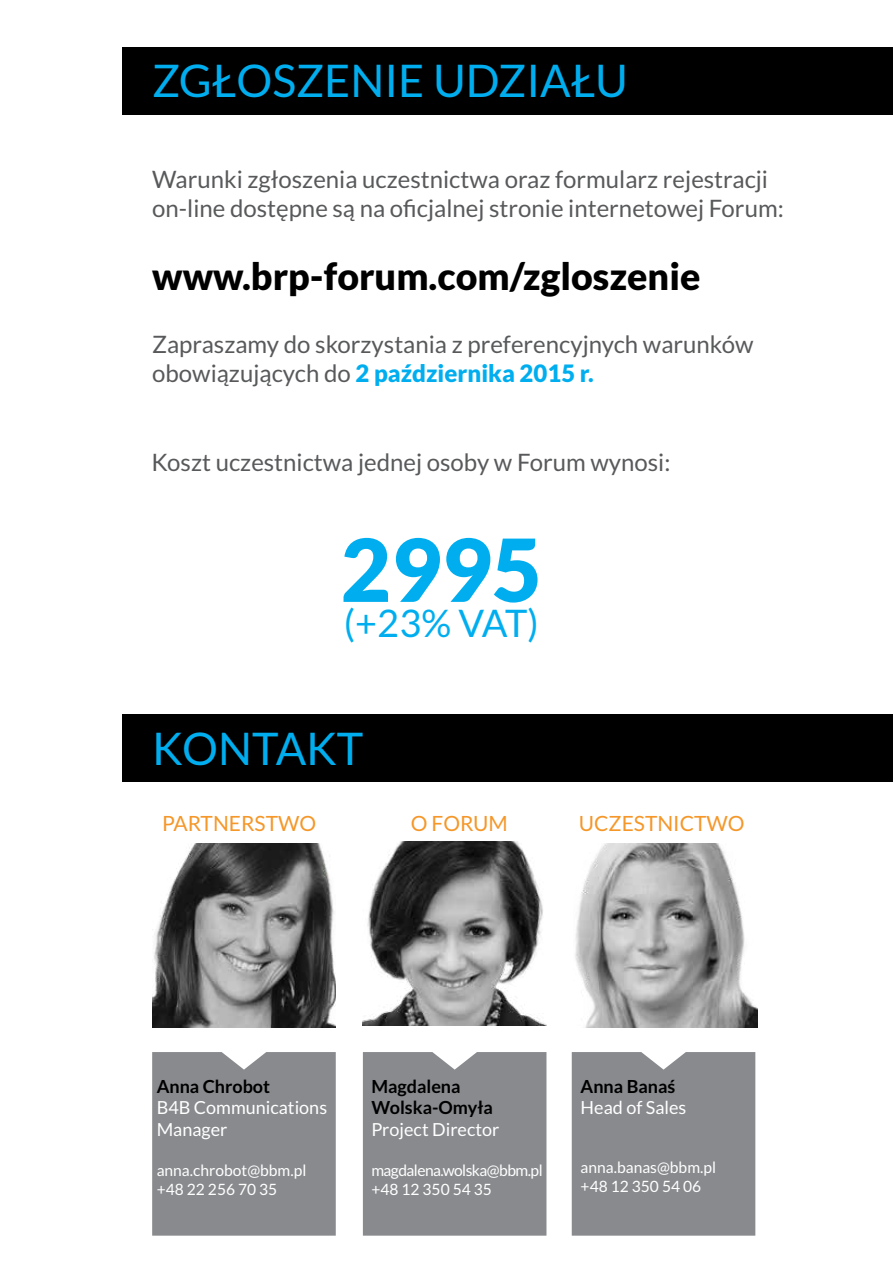
<style>
.page{position:relative;width:893px;height:1263px;background:#fff}
.page>*{position:absolute;margin:0;border:0;box-sizing:border-box;transform-origin:0 0}
.t1{font:900 86.85px "Lato";color:#00aeef}
.t2{font:45px "Lato";color:#00aeef}
.t3{font:37.95px "Lato";color:#00aeef}
.t4{font:900 37.5px "Lato";color:#000}
.t5{font:24px/28.8px "Lato";color:#58595b}
.t6{font:21px "Lato";color:#f59729}
.t7{font:18px/21.6px "Lato";color:#fff}
.t8{font:700 18px/21.6px "Lato";color:#000}
.t9{font:15.6px/18.6px "Lato";color:#fff}
.t10{font:15.6px/18.6px "Lato";letter-spacing:-.035em;color:#fff}
.s1{font-weight:900;color:#00aeef}
</style>
<div class="page">
<div style="left:122px;top:47px;width:771px;height:68px;background:#000"></div>
<div style="left:122px;top:714px;width:771px;height:68px;background:#000"></div>
<div style="left:572px;top:1052px;width:183px;height:184px;background:#888a8d"></div>
<div style="left:363px;top:1052px;width:183px;height:184px;background:#888a8d"></div>
<div style="left:152px;top:1052px;width:184px;height:184px;background:#888a8d"></div>
<img style="left:152px;top:844px;width:184px;height:183px">
<img style="left:575px;top:844px;width:182px;height:183px">
<img style="left:363px;top:842px;width:183px;height:183px">
<h2 class="t2" style="left:152px;top:55px;width:477px">ZGŁOSZENIE UDZIAŁU</h2>
<p class="t5" style="left:152px;top:165px;width:633px">Warunki zgłoszenia uczestnictwa oraz formularz rejestracji on-line dostępne są na oficjalnej stronie internetowej Forum:</p>
<h3 class="t4" style="left:152px;top:254px;width:550px">www.brp-forum.com/zgloszenie</h3>
<p class="t5" style="left:152px;top:330px;width:603px">Zapraszamy do skorzystania z preferencyjnych warunków obowiązujących do <span class="s1">2 października 2015 r.</span></p>
<p class="t5" style="left:151px;top:447px;width:521px">Koszt uczestnictwa jednej osoby w Forum wynosi:</p>
<h1 class="t1" style="left:341px;top:519px;width:203px">2995</h1>
<h3 class="t3" style="left:344px;top:602px;width:197px">(+23% VAT)</h3>
<h2 class="t2" style="left:152px;top:723px;width:213px">KONTAKT</h2>
<p class="t6" style="left:162px;top:811px;width:156px">PARTNERSTWO</p>
<p class="t6" style="left:411px;top:811px;width:99px">O FORUM</p>
<p class="t6" style="left:579px;top:811px;width:167px">UCZESTNICTWO</p>
<p class="t8" style="left:157px;top:1075px;width:115px">Anna Chrobot</p>
<p class="t7" style="left:157px;top:1097px;width:172px">B4B Communications<br>Manager</p>
<p class="t9" style="left:157px;top:1161px;width:151px">anna.chrobot@bbm.pl +48 22 256 70 35</p>
<p class="t8" style="left:371px;top:1075px;width:123px">Magdalena<br>Wolska-Omyła</p>
<p class="t7" style="left:371px;top:1118px;width:130px">Project Director</p>
<p class="t10" style="left:371px;top:1161px;width:173px">magdalena.wolska@bbm.pl +48 12 350 54 35</p>
<p class="t8" style="left:581px;top:1075px;width:96px">Anna Banaś</p>
<p class="t7" style="left:581px;top:1097px;width:107px">Head of Sales</p>
<p class="t9" style="left:581px;top:1158px;width:137px">anna.banas@bbm.pl +48 12 350 54 06</p>
</div>
